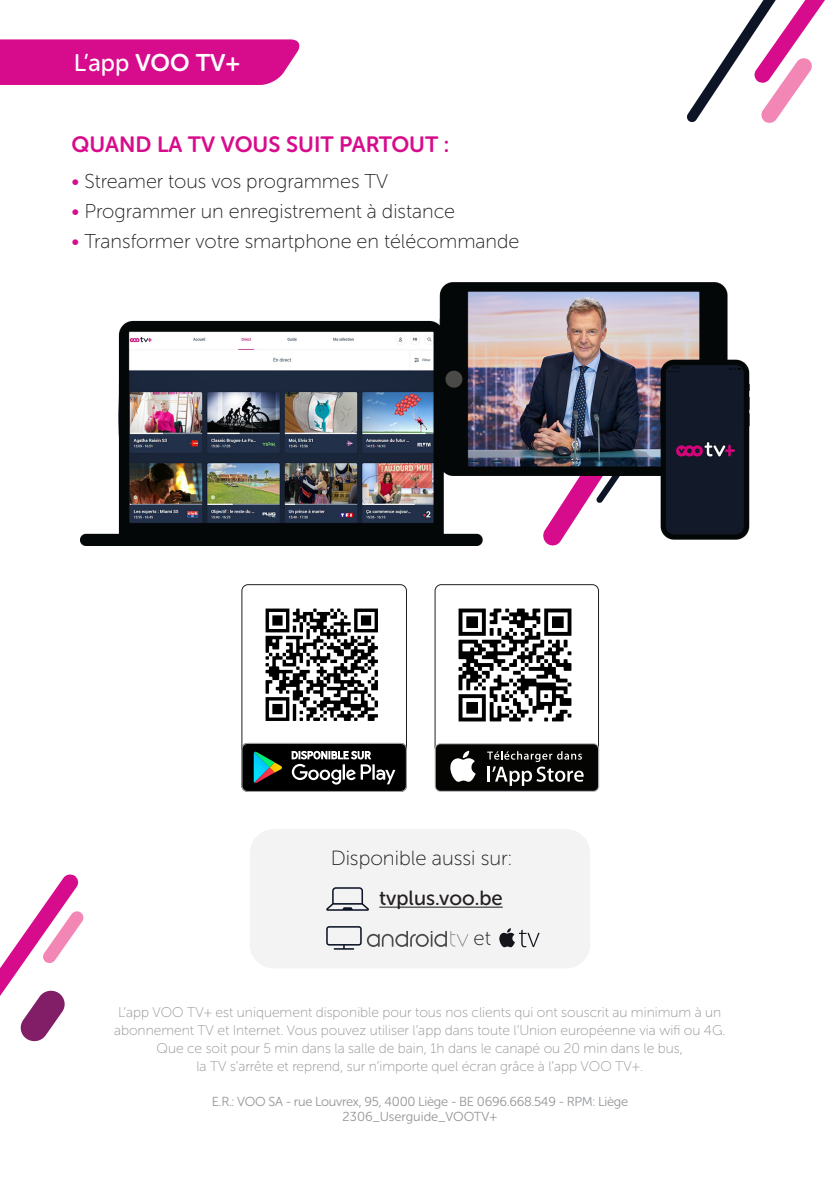
<style>
.page{position:relative;width:840px;height:1191px;background:#fff}
.page>*{position:absolute;margin:0;border:0;box-sizing:border-box;transform-origin:0 0}
.t1{font:24px "Museo Sans Rounded 700";color:#fff}
.t2{font:22px "Museo Sans Rounded 700";color:#d70c8c}
.t3{font:20.6px "Museo Sans Rounded 100";color:#231f20}
.t4{font:20.6px "Museo Sans Rounded 500";color:#231f20}
.t5{font:20px "Museo Sans Rounded 100";color:#231f20}
.mention_bas_de_page{font:14px/18px "Museo Sans Rounded 100";color:#939598;text-align:center}
.t6{font:13px "Museo Sans Rounded 300";letter-spacing:-.02em;color:#939598}
.t7{font:13px "Museo Sans Rounded 300";color:#939598}
.s1{font-family:"Museo Sans Rounded 500"}
.s2{font-family:"Museo Sans Rounded 300";color:#d70c8c}
</style>
<div class="page">
<div style="left:0;top:39px;width:300px;height:46px;background:#d70c8c"></div>
<svg style="left:687px;top:0;width:138px;height:123px"></svg>
<svg style="left:0;top:874px;width:84px;height:168px"></svg>
<img style="left:80px;top:282px;width:668px;height:263px">
<svg style="left:434px;top:743px;width:165px;height:49px"></svg>
<div style="left:435px;top:744px;width:162px;height:47px;background:#040503;border-radius:5px"></div>
<svg style="left:434px;top:584px;width:165px;height:202px"></svg>
<svg style="left:241px;top:584px;width:166px;height:208px"></svg>
<div style="left:249px;top:829px;width:341px;height:139px;background:#f3f3f4;border-radius:24px"></div>
<hr style="left:379px;top:906px;width:123px;height:1px;background:#231f20">
<svg style="left:326px;top:887px;width:43px;height:23px"></svg>
<svg style="left:326px;top:926px;width:142px;height:23px"></svg>
<svg style="left:499px;top:928px;width:40px;height:19px"></svg>
<p class="t1" style="left:74px;top:50px;width:168px"><span class="s1">L’app</span> VOO TV+</p>
<p class="t2" style="left:72px;top:132px;width:379px">QUAND LA TV VOUS SUIT PARTOUT :</p>
<p class="t5" style="left:72px;top:170px;width:318px"><span class="s2">•</span> Streamer tous vos programmes TV</p>
<p class="t5" style="left:72px;top:200px;width:385px"><span class="s2">•</span> Programmer un enregistrement à distance</p>
<p class="t5" style="left:72px;top:230px;width:449px"><span class="s2">•</span> Transformer votre smartphone en télécommande</p>
<p class="t3" style="left:330px;top:846px;width:183px">Disponible aussi sur:</p>
<p class="t4" style="left:379px;top:886px;width:125px">tvplus.voo.be</p>
<p class="t3" style="left:473px;top:927px;width:19px">et</p>
<p class="mention_bas_de_page" style="left:114px;top:1003px;width:612px">L’app VOO TV+ est uniquement disponible pour tous nos clients qui ont souscrit au minimum à un abonnement TV et Internet. Vous pouvez utiliser l’app dans toute l’Union européenne via wifi ou 4G.<br>Que ce soit pour 5 min dans la salle de bain, 1h dans le canapé ou 20 min dans le bus,<br>la TV s’arrête et reprend, sur n’importe quel écran grâce à l’app VOO TV+.</p>
<p class="t6" style="left:212px;top:1094px;width:417px">E.R. : VOO SA - rue Louvrex, 95, 4000 Liège - BE 0696.668.549 - RPM : Liège</p>
<p class="t7" style="left:342px;top:1109px;width:156px">2306_Userguide_VOOTV+</p>
</div>
